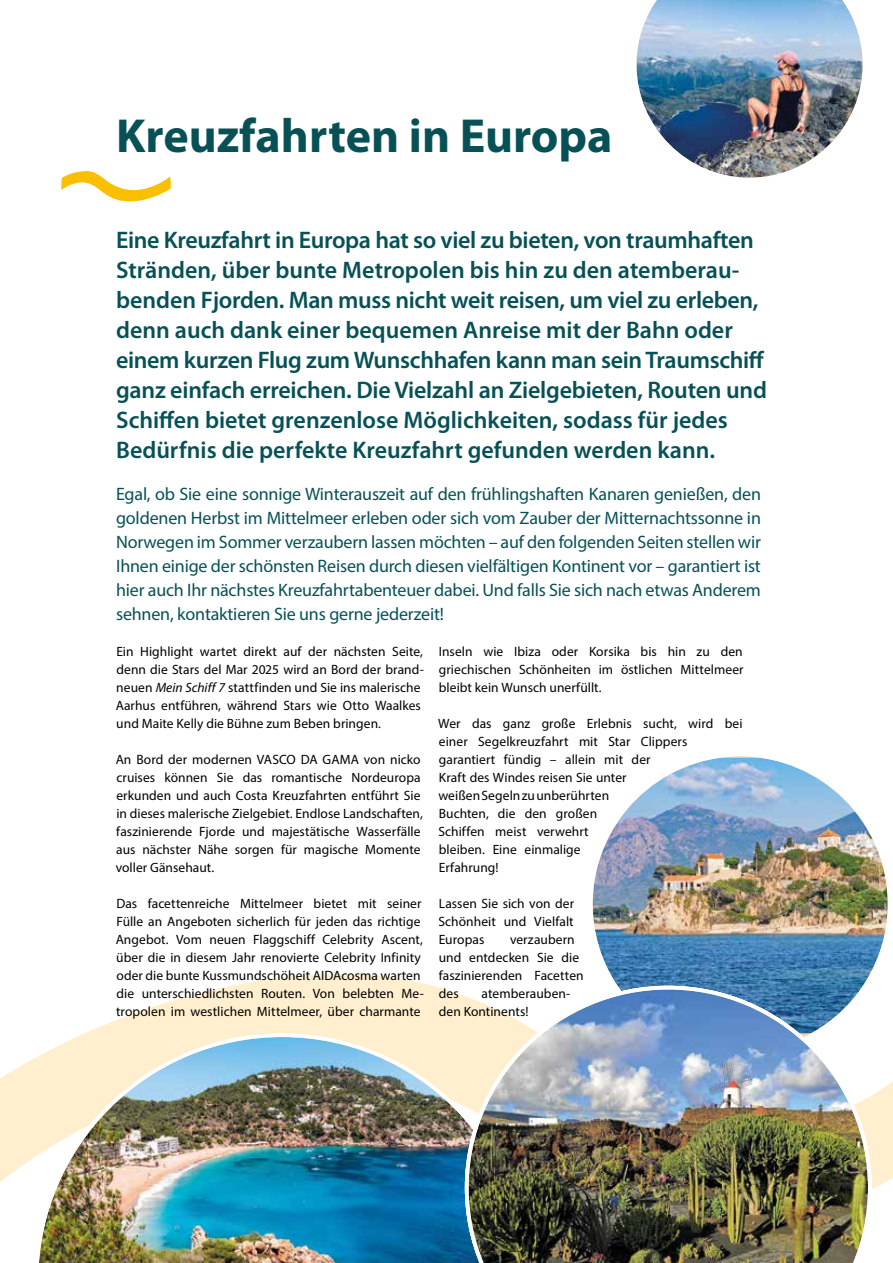
<style>
.page{position:relative;width:893px;height:1263px;background:#fff}
.page>*{position:absolute;margin:0;border:0;box-sizing:border-box;transform-origin:0 0}
.t1{font:700 48px "Myriad Pro";color:#075156}
.t2{font:600 24px/30px "Myriad Pro";letter-spacing:-.01em;color:#075156}
.t3{font:18px/24px "Myriad Pro";letter-spacing:-.01em;color:#075156;text-align:justify}
.t4{font:13.5px/18px "Myriad Pro";letter-spacing:.005em;color:#000}
.s1{font-style:italic}
</style>
<div class="page">
<svg style="left:0;top:974px;width:893px;height:215px;fill:#ffefcf"></svg>
<svg style="left:61px;top:171px;width:110px;height:31px"></svg>
<img style="left:35px;top:1033px;width:430px;height:230px">
<img style="left:636px;top:0;width:227px;height:178px">
<img style="left:593px;top:758px;width:295px;height:275px">
<img style="left:465px;top:986px;width:407px;height:277px">
<h1 class="t1" style="left:116px;top:109px;width:498px">Kreuzfahrten in Europa</h1>
<p class="t2" style="left:116px;top:225px;width:652px">Eine Kreuzfahrt in Europa hat so viel zu bieten, von traumhaften Stränden, über bunte Metropolen bis hin zu den atemberau&shy;benden Fjorden. Man muss nicht weit reisen, um viel zu erleben, denn auch dank einer bequemen Anreise mit der Bahn oder einem kurzen Flug zum Wunschhafen kann man sein Traumschiff ganz einfach erreichen. Die Vielzahl an Zielgebieten, Routen und Schiffen bietet grenzenlose Möglichkeiten, sodass für jedes Bedürfnis die perfekte Kreuzfahrt gefunden werden kann.</p>
<p class="t3" style="left:116px;top:482px;width:646px">Egal, ob Sie eine sonnige Winterauszeit auf den frühlingshaften Kanaren genießen, den goldenen Herbst im Mittelmeer erleben oder sich vom Zauber der Mitternachtssonne in Norwegen im Sommer verzaubern lassen möchten – auf den folgenden Seiten stellen wir Ihnen einige der schönsten Reisen durch diesen vielfältigen Kontinent vor – garantiert ist hier auch Ihr nächstes Kreuzfahrtabenteuer dabei. Und falls Sie sich nach etwas Anderem sehnen, kontaktieren Sie uns gerne jederzeit!</p>
<p class="t4" style="left:116px;top:642px;width:310px">Ein Highlight wartet direkt auf der nächsten Seite, denn die Stars del Mar 2025 wird an Bord der brand&shy;neuen <span class="s1">Mein Schiff 7</span> stattfinden und Sie ins malerische Aarhus entführen, während Stars wie Otto Waalkes und Maite Kelly die Bühne zum Beben bringen.</p>
<p class="t4" style="left:116px;top:750px;width:309px">An Bord der modernen VASCO DA GAMA von nicko cruises können Sie das romantische Nordeuropa erkunden und auch Costa Kreuzfahrten entführt Sie in dieses malerische Zielgebiet. Endlose Landschaften, faszinierende Fjorde und majestätische Wasserfälle aus nächster Nähe sorgen für magische Momente voller Gänsehaut.</p>
<p class="t4" style="left:116px;top:894px;width:310px">Das facettenreiche Mittelmeer bietet mit seiner Fülle an Angeboten sicherlich für jeden das richtige Angebot. Vom neuen Flaggschiff Celebrity Ascent, über die in diesem Jahr renovierte Celebrity Infinity oder die bunte Kussmundschöheit AIDAcosma warten die unterschiedlichsten Routen. Von belebten Me&shy;tropolen im westlichen Mittelmeer, über charmante</p>
<p class="t4" style="left:439px;top:642px;width:306px;text-align:justify">Inseln wie Ibiza oder Korsika bis hin zu den griechischen Schönheiten im östlichen Mittelmeer bleibt kein Wunsch unerfüllt.</p>
<p class="t4" style="left:438px;top:714px;width:306px">Wer das ganz große Erlebnis sucht, wird bei einer Segelkreuzfahrt mit Star Clippers garantiert fündig – allein mit der<br>Kraft des Windes reisen Sie unter<br>weißen Segeln zu unberührten<br>Buchten, die den großen<br>Schiffen meist verwehrt<br>bleiben. Eine einmalige<br>Erfahrung!</p>
<p class="t4" style="left:438px;top:894px;width:137px;text-align:justify">Lassen Sie sich von der Schönheit und Vielfalt Europas</p>
<p class="t4" style="left:439px;top:930px;width:146px;text-indent:71px">verzaubern und entdecken Sie die faszinierenden Facetten des</p>
<p class="t4" style="left:439px;top:984px;width:133px;text-indent:43px">atemberauben&shy;den Kontinents!</p>
</div>
